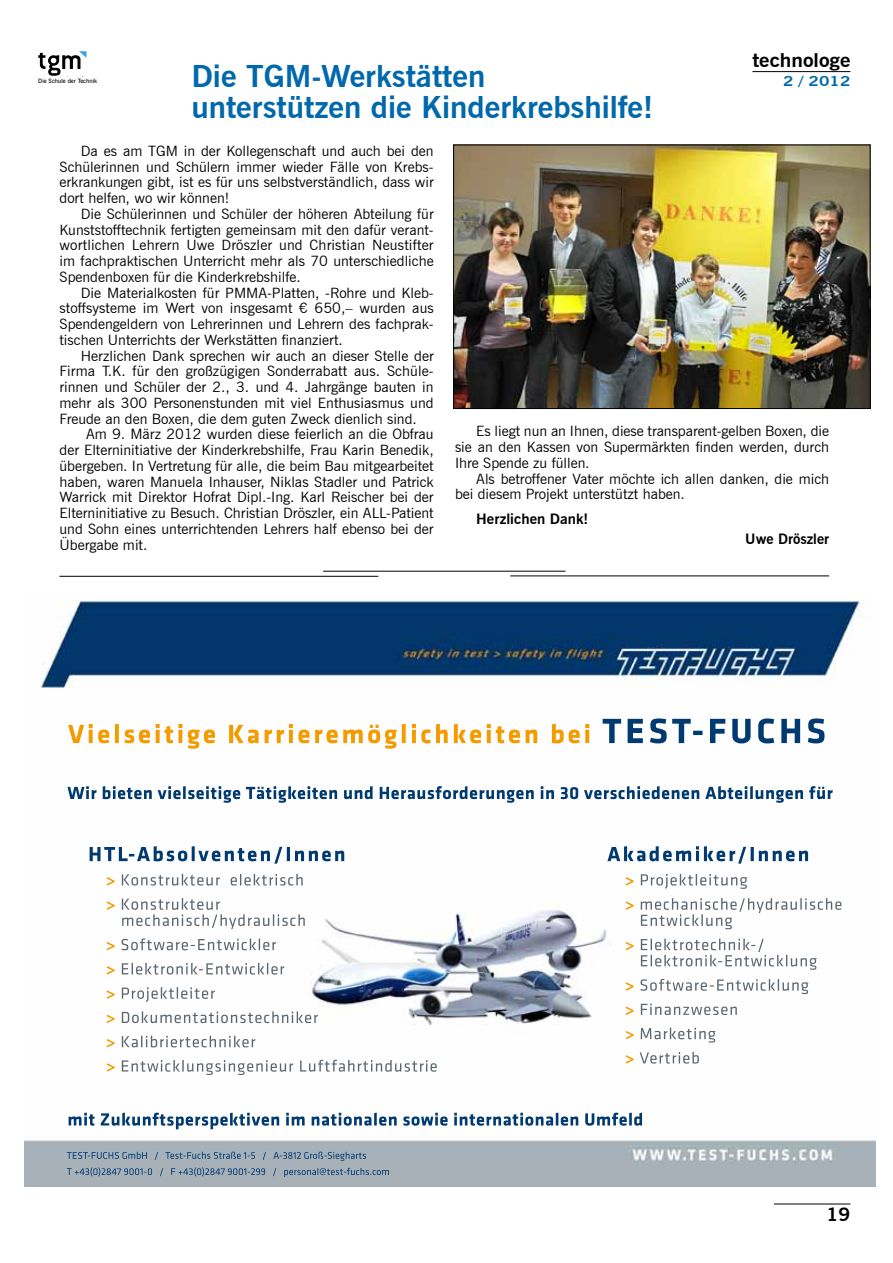
<style>
.page{position:relative;width:893px;height:1263px;background:#fff}
.page>*{position:absolute;margin:0;border:0;box-sizing:border-box;transform-origin:0 0}
.titel{font:700 30px "News Gothic BT";color:#0068ac;scale:1.05 1}
.t1{font:700 18.9px "News Gothic BT";color:#000;scale:1.11 1}
.t2{font:700 18px "News Gothic BT";color:#000;scale:1.1 1}
.fließtext{font:14.25px/15.8px "News Gothic BT";color:#000;text-align:justify}
.fließtext-2{font:700 14.25px "News Gothic BT";color:#000;scale:1.05 1}
.autor{font:700 14.25px "News Gothic BT";color:#000}
.t3{font:700 13.5px "News Gothic BT";color:#0068ac;scale:1.28 1}
.t4{font:600 6px "News Gothic BT";color:#000}
</style>
<div class="page">
<hr style="left:774px;top:1203px;width:76px;height:1px;background:#000">
<hr style="left:752px;top:71px;width:98px;height:1px;background:#000">
<svg style="left:38px;top:51px;width:48px;height:25px"></svg>
<img style="left:24px;top:601px;width:852px;height:585px">
<img style="left:68px;top:724px;width:242px;height:25px">
<img style="left:370px;top:724px;width:219px;height:25px">
<img style="left:603px;top:718px;width:221px;height:25px">
<img style="left:67px;top:786px;width:260px;height:17px">
<img style="left:365px;top:786px;width:260px;height:13px">
<img style="left:627px;top:786px;width:206px;height:17px">
<img style="left:607px;top:846px;width:201px;height:18px">
<img style="left:625px;top:874px;width:122px;height:15px">
<img style="left:672px;top:898px;width:169px;height:14px">
<img style="left:641px;top:914px;width:91px;height:15px">
<img style="left:625px;top:938px;width:139px;height:14px">
<img style="left:641px;top:955px;width:176px;height:15px">
<img style="left:640px;top:979px;width:168px;height:15px">
<img style="left:625px;top:1003px;width:112px;height:12px">
<img style="left:625px;top:1027px;width:90px;height:15px">
<img style="left:625px;top:1052px;width:74px;height:11px">
<img style="left:78px;top:1151px;width:177px;height:9px">
<img style="left:263px;top:1151px;width:99px;height:9px">
<img style="left:67px;top:1167px;width:297px;height:9px">
<svg style="left:382px;top:1170px;width:7px;height:5px"></svg>
<img style="left:90px;top:846px;width:254px;height:18px">
<img style="left:122px;top:874px;width:181px;height:11px">
<img style="left:107px;top:898px;width:113px;height:12px">
<img style="left:153px;top:914px;width:152px;height:14px">
<img style="left:121px;top:938px;width:155px;height:12px">
<img style="left:107px;top:963px;width:177px;height:11px">
<img style="left:107px;top:987px;width:108px;height:15px">
<img style="left:122px;top:1011px;width:196px;height:12px">
<img style="left:122px;top:1035px;width:133px;height:12px">
<img style="left:122px;top:1060px;width:155px;height:15px">
<img style="left:300px;top:1060px;width:137px;height:12px">
<img style="left:84px;top:1113px;width:268px;height:13px">
<img style="left:354px;top:1116px;width:17px;height:10px">
<img style="left:374px;top:1113px;width:268px;height:13px">
<hr style="left:323px;top:571px;width:243px;height:1px;background:#000">
<hr style="left:60px;top:576px;width:318px;height:1px;background:#000">
<hr style="left:510px;top:575px;width:319px;height:1px;background:#000">
<img style="left:455px;top:147px;width:413px;height:260px">
<div style="left:453px;top:145px;width:417px;height:264px;border:1px solid #000"></div>
<h2 class="t1" style="left:752px;top:49px;width:90px">technologe</h2>
<p class="titel" style="left:191px;top:58px;width:282px">Die TGM-Werkstätten</p>
<p class="t3" style="left:783px;top:73px;width:54px">2 / 2012</p>
<p class="titel" style="left:191px;top:89px;width:441px">unterstützen die Kinderkrebshilfe!</p>
<p class="fließtext" style="left:60px;top:143px;width:376px;text-indent:21px">Da es am TGM in der Kollegenschaft und auch bei den Schülerinnen und Schülern immer wieder Fälle von Krebs&shy;erkrankungen gibt, ist es für uns selbstverständlich, dass wir dort helfen, wo wir können!</p>
<p class="fließtext" style="left:60px;top:206px;width:376px;text-indent:21px">Die Schülerinnen und Schüler der höheren Abteilung für Kunststofftechnik fertigten gemeinsam mit den dafür verant&shy;wortlichen Lehrern Uwe Dröszler und Christian Neustifter im fachpraktischen Unterricht mehr als 70 unterschiedliche Spendenboxen für die Kinderkrebshilfe.</p>
<p class="fließtext" style="left:60px;top:285px;width:376px;text-indent:21px">Die Materialkosten für PMMA-Platten, -Rohre und Kleb&shy;stoffsysteme im Wert von insgesamt € 650,– wurden aus Spendengeldern von Lehrerinnen und Lehrern des fachprak&shy;tischen Unterrichts der Werkstätten finanziert.</p>
<p class="fließtext" style="left:60px;top:348px;width:376px;text-indent:21px">Herzlichen Dank sprechen wir auch an dieser Stelle der Firma T.K. für den großzügigen Sonderrabatt aus. Schüle&shy;rinnen und Schüler der 2., 3. und 4. Jahrgänge bauten in mehr als 300 Personenstunden mit viel Enthusiasmus und Freude an den Boxen, die dem guten Zweck dienlich sind.</p>
<p class="fließtext" style="left:60px;top:426px;width:376px;text-indent:27px">Am 9. März 2012 wurden diese feierlich an die Obfrau der Elterninitiative der Kinderkrebshilfe, Frau Karin Benedik, übergeben. In Vertretung für alle, die beim Bau mitgearbeitet haben, waren Manuela Inhauser, Niklas Stadler und Patrick Warrick mit Direktor Hofrat Dipl.-Ing. Karl Reischer bei der Elterninitiative zu Besuch. Christian Dröszler, ein ALL-Patient und Sohn eines unterrichtenden Lehrers half ebenso bei der Übergabe mit.</p>
<p class="fließtext" style="left:455px;top:423px;width:376px;text-indent:21px">Es liegt nun an Ihnen, diese transparent-gelben Boxen, die sie an den Kassen von Supermärkten finden werden, durch Ihre Spende zu füllen.</p>
<p class="t4" style="left:38px;top:77px;width:60px">Die Schule der Technik</p>
<p class="fließtext" style="left:455px;top:471px;width:376px;text-indent:21px">Als betroffener Vater möchte ich allen danken, die mich bei diesem Projekt unterstützt haben.</p>
<p class="fließtext-2" style="left:476px;top:510px;width:108px">Herzlichen Dank!</p>
<p class="autor" style="left:745px;top:531px;width:85px">Uwe Dröszler</p>
<p class="t2" style="left:826px;top:1204px;width:23px">19</p>
</div>
